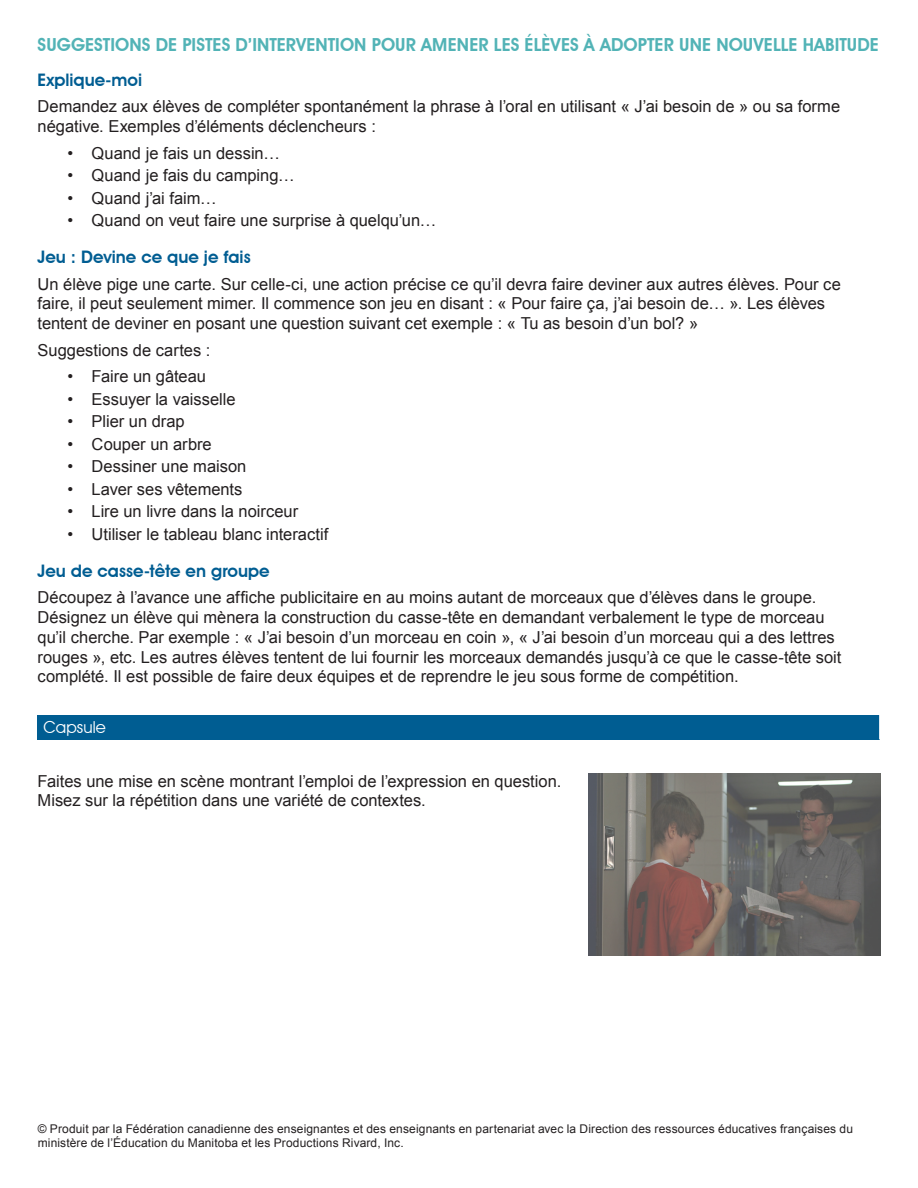
<style>
.page{position:relative;width:918px;height:1188px;background:#fff}
.page>*{position:absolute;margin:0;border:0;box-sizing:border-box;transform-origin:0 0}
.t1{font:600 18px "Avant Garde IT Cby BT";letter-spacing:.005em;color:#52b3b6}
.Subtitles{font:600 17.25px "Avant Garde IT Cby BT";color:#005d92}
.Bodytext{font:16.5px/19.8px "Arial";color:#231f20}
.Boxed_text{font:16.5px "Avant Garde IT Cby BT";letter-spacing:.005em;color:#fff}
.Bodytext-2{font:12px/14.4px "Arial";letter-spacing:.01em;color:#231f20}
</style>
<div class="page">
<div style="left:38px;top:715px;width:842px;height:24px;background:#005d92"></div>
<svg style="left:879px;top:715px;width:1px;height:24px"></svg>
<img style="left:589px;top:773px;width:291px;height:183px">
<p class="t1" style="left:38px;top:34px;width:843px">SUGGESTIONS DE PISTES D’INTERVENTION POUR AMENER LES ÉLÈVES À ADOPTER UNE NOUVELLE HABITUDE</p>
<p class="Subtitles" style="left:38px;top:69px;width:106px">Explique-moi</p>
<p class="Bodytext" style="left:38px;top:96px;width:804px">Demandez aux élèves de compléter spontanément la phrase à l’oral en utilisant « J’ai besoin de » ou sa forme négative. Exemples d’éléments déclencheurs :</p>
<p class="Bodytext" style="left:68px;top:143px;width:214px">• Quand je fais un dessin…</p>
<p class="Bodytext" style="left:68px;top:165px;width:229px">• Quand je fais du camping…</p>
<p class="Bodytext" style="left:68px;top:188px;width:151px">• Quand j’ai faim…</p>
<p class="Bodytext" style="left:68px;top:210px;width:370px">• Quand on veut faire une surprise à quelqu’un…</p>
<p class="Subtitles" style="left:38px;top:246px;width:215px">Jeu : Devine ce que je fais</p>
<p class="Bodytext" style="left:38px;top:274px;width:805px">Un élève pige une carte. Sur celle-ci, une action précise ce qu’il devra faire deviner aux autres élèves. Pour ce faire, il peut seulement mimer. Il commence son jeu en disant : « Pour faire ça, j’ai besoin de… ». Les élèves tentent de deviner en posant une question suivant cet exemple : « Tu as besoin d’un bol? »</p>
<p class="Bodytext" style="left:38px;top:340px;width:174px">Suggestions de cartes :</p>
<p class="Bodytext" style="left:68px;top:366px;width:140px">• Faire un gâteau</p>
<p class="Bodytext" style="left:68px;top:389px;width:170px">• Essuyer la vaisselle</p>
<p class="Bodytext" style="left:68px;top:411px;width:119px">• Plier un drap</p>
<p class="Bodytext" style="left:68px;top:434px;width:146px">• Couper un arbre</p>
<p class="Bodytext" style="left:68px;top:456px;width:180px">• Dessiner une maison</p>
<p class="Bodytext" style="left:68px;top:479px;width:176px">• Laver ses vêtements</p>
<p class="Bodytext" style="left:68px;top:501px;width:232px">• Lire un livre dans la noirceur</p>
<p class="Bodytext" style="left:68px;top:524px;width:262px">• Utiliser le tableau blanc interactif</p>
<p class="Subtitles" style="left:38px;top:560px;width:234px">Jeu de casse-tête en groupe</p>
<p class="Bodytext" style="left:38px;top:587px;width:805px">Découpez à l’avance une affiche publicitaire en au moins autant de morceaux que d’élèves dans le groupe.<br>Désignez un élève qui mènera la construction du casse-tête en demandant verbalement le type de morceau qu’il cherche. Par exemple : « J’ai besoin d’un morceau en coin », « J’ai besoin d’un morceau qui a des lettres rouges », etc. Les autres élèves tentent de lui fournir les morceaux demandés jusqu’à ce que le casse-tête soit complété. Il est possible de faire deux équipes et de reprendre le jeu sous forme de compétition.</p>
<p class="Boxed_text" style="left:44px;top:718px;width:64px">Capsule</p>
<p class="Bodytext" style="left:38px;top:771px;width:525px">Faites une mise en scène montrant l’emploi de l’expression en question.<br>Misez sur la répétition dans une variété de contextes.</p>
<p class="Bodytext-2" style="left:38px;top:1121px;width:817px">© Produit par la Fédération canadienne des enseignantes et des enseignants en partenariat avec la Direction des ressources éducatives françaises du ministère de l’Éducation du Manitoba et les Productions Rivard, Inc.</p>
</div>
